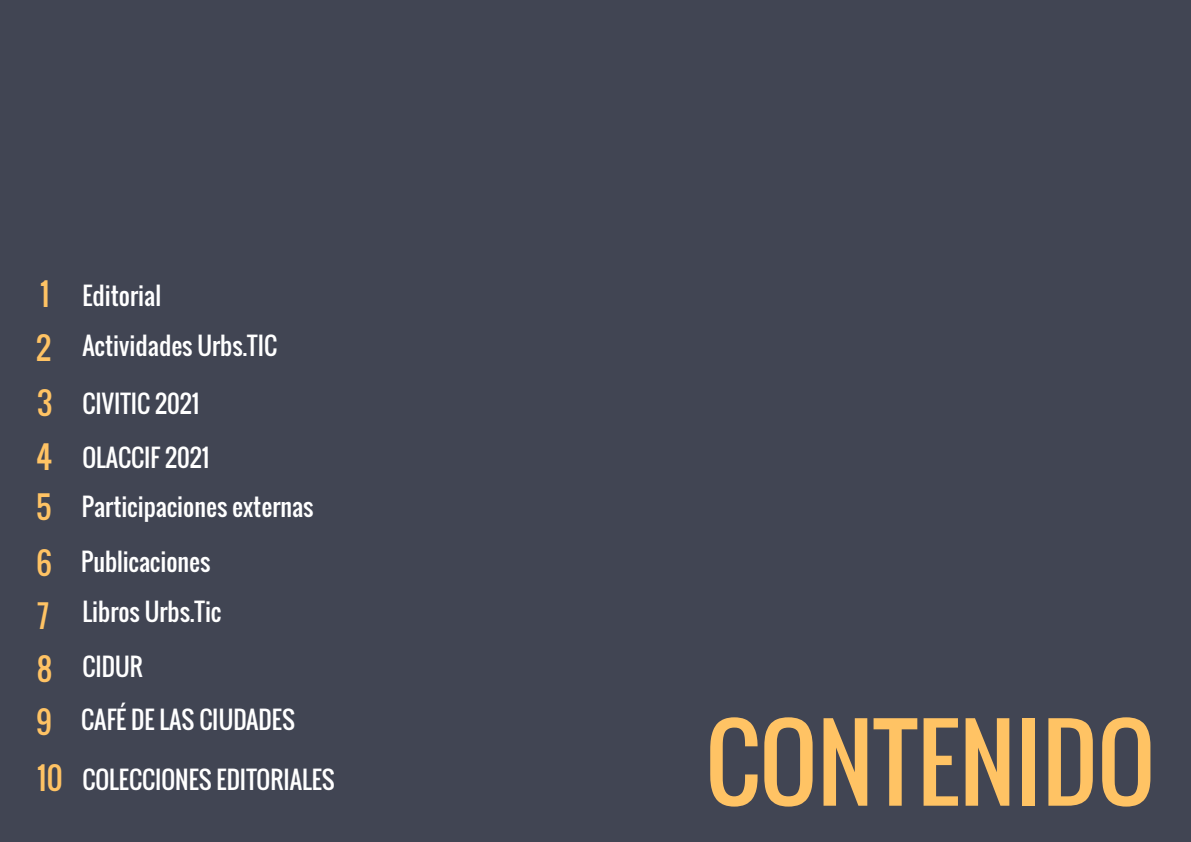
<style>
.page{position:relative;width:1191px;height:842px;background:#414553}
.page>*{position:absolute;margin:0;border:0;box-sizing:border-box;transform-origin:0 0}
.t1{font:100px "Oswald";color:#ffc364}
.t2{font:30px "Oswald";color:#ffc364}
.t3{font:24px/49.7px "Oswald";color:#fff}
.s1{font-size:30px;color:#ffc364}
</style>
<div class="page">
<p class="t3" style="left:36px;top:271px;width:243px"><span class="s1">1</span> Editorial<br><span class="s1">2</span> Actividades Urbs.TIC</p>
<p class="t3" style="left:37px;top:378px;width:164px"><span class="s1">3</span> CIVITIC 2021</p>
<p class="t3" style="left:36px;top:432px;width:279px"><span class="s1">4</span> OLACCIF 2021<br><span class="s1">5</span> Participaciones externas</p>
<p class="t3" style="left:36px;top:537px;width:176px"><span class="s1">6</span> Publicaciones</p>
<p class="t3" style="left:82px;top:587px;width:140px">Libros Urbs.Tic</p>
<p class="t2" style="left:37px;top:593px;width:14px">7</p>
<p class="t3" style="left:37px;top:642px;width:107px"><span class="s1">8</span> CIDUR</p>
<p class="t3" style="left:36px;top:695px;width:260px"><span class="s1">9</span> CAFÉ DE LAS CIUDADES</p>
<p class="t3" style="left:37px;top:754px;width:299px"><span class="s1">10</span> COLECCIONES EDITORIALES</p>
<h1 class="t1" style="left:705px;top:687px;width:451px">CONTENIDO</h1>
</div>
